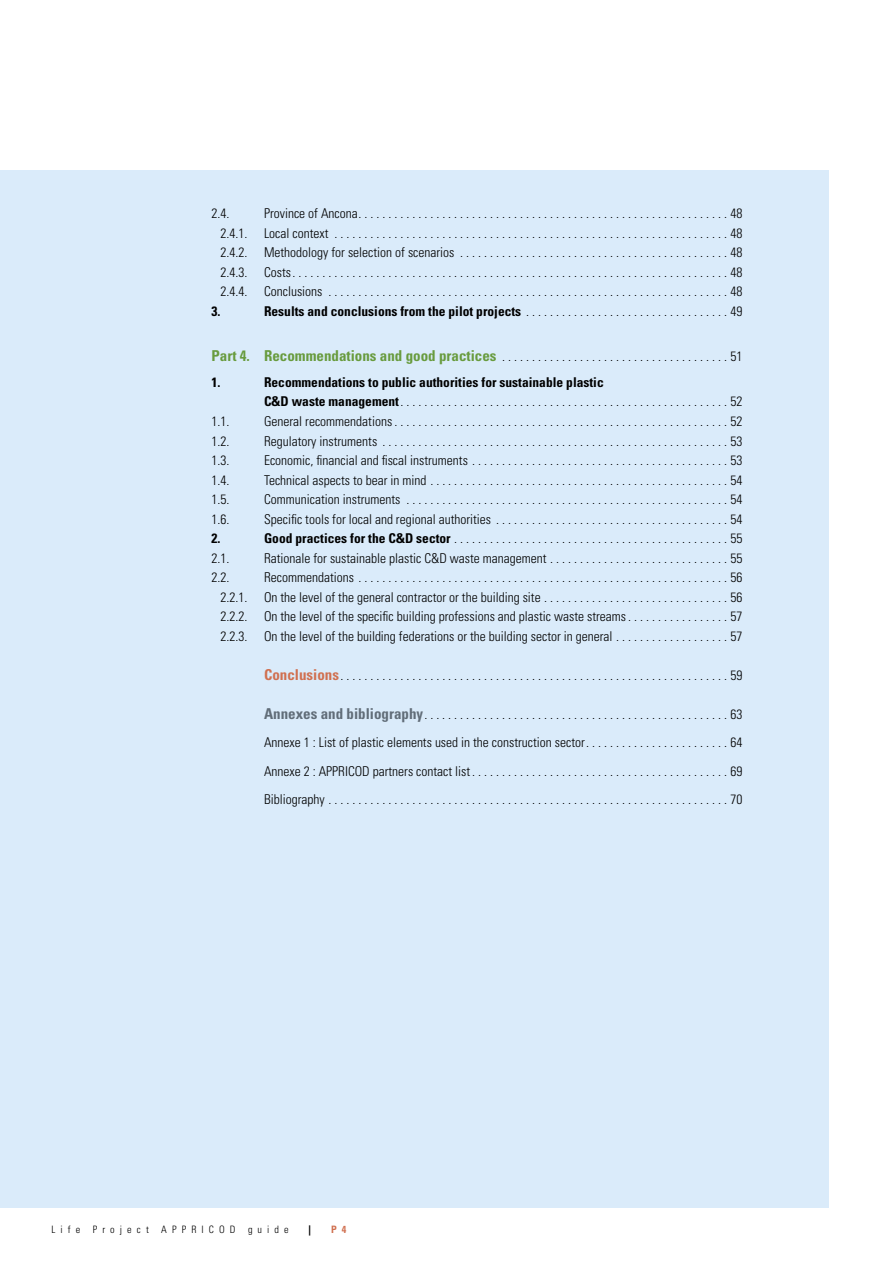
<style>
.page{position:relative;width:893px;height:1263px;background:#fff}
.page>*{position:absolute;margin:0;border:0;box-sizing:border-box;transform-origin:0 0}
.t1{font:300 condensed 13.5px/19.5px "Univers";color:#000;text-align:justify}
.t2{font:700 condensed 13.5px/19.5px "Univers";color:#000}
.t3{font:300 condensed 10.2px "Univers";letter-spacing:.5em;color:#000}
.t4{font:700 condensed 10.2px "Univers";color:#d07050}
.t5{font:700 condensed 10.2px "Univers";color:#000}
.s1{font-weight:300}
.s2{font-weight:700;font-size:15px;color:#689b3e}
.s3{font-weight:700}
.s4{font-weight:700;font-size:15px;color:#d07050}
.s5{font-weight:700;font-size:15px;color:#616d78}
</style>
<div class="page">
<div style="left:0;top:170px;width:828px;height:1038px;background:#daebfa"></div>
<p class="t1" style="left:221px;top:204px;width:524px;text-indent:44px">Province of Ancona. . . . . . . . . . . . . . . . . . . . . . . . . . . . . . . . . . . . . . . . . . . . . . . . . . . . . . . . . . . . . . 48<br>2.4.1. Local context . . . . . . . . . . . . . . . . . . . . . . . . . . . . . . . . . . . . . . . . . . . . . . . . . . . . . . . . . . . . . . . . . . 48<br>2.4.2. Methodology for selection of scenarios . . . . . . . . . . . . . . . . . . . . . . . . . . . . . . . . . . . . . . . . . . . . . 48<br>2.4.3. Costs. . . . . . . . . . . . . . . . . . . . . . . . . . . . . . . . . . . . . . . . . . . . . . . . . . . . . . . . . . . . . . . . . . . . . . . . . 48<br>2.4.4. Conclusions . . . . . . . . . . . . . . . . . . . . . . . . . . . . . . . . . . . . . . . . . . . . . . . . . . . . . . . . . . . . . . . . . . . 48</p>
<p class="t1" style="left:212px;top:204px;width:19px">2.4.</p>
<p class="t2" style="left:212px;top:301px;width:10px">3.</p>
<p class="t2" style="left:264px;top:301px;width:480px">Results and conclusions from the pilot projects <span class="s1">. . . . . . . . . . . . . . . . . . . . . . . . . . . . . . . . . . 49</span></p>
<p class="t1" style="left:212px;top:343px;width:533px;line-height:26px"><span class="s2">Part 4. Recommendations and good practices</span> . . . . . . . . . . . . . . . . . . . . . . . . . . . . . . . . . . . . . . 51<br><span class="s3">1.</span></p>
<p class="t2" style="left:264px;top:372px;width:480px">Recommendations to public authorities for sustainable plastic<br>C&amp;D waste management<span class="s1">. . . . . . . . . . . . . . . . . . . . . . . . . . . . . . . . . . . . . . . . . . . . . . . . . . . . . . . 52</span></p>
<p class="t1" style="left:212px;top:411px;width:19px">1.1.</p>
<p class="t1" style="left:264px;top:411px;width:480px">General recommendations . . . . . . . . . . . . . . . . . . . . . . . . . . . . . . . . . . . . . . . . . . . . . . . . . . . . . . . . 52</p>
<p class="t1" style="left:212px;top:431px;width:19px">1.2.</p>
<p class="t1" style="left:264px;top:431px;width:480px">Regulatory instruments . . . . . . . . . . . . . . . . . . . . . . . . . . . . . . . . . . . . . . . . . . . . . . . . . . . . . . . . . . 53</p>
<p class="t1" style="left:212px;top:450px;width:19px">1.3.</p>
<p class="t1" style="left:264px;top:450px;width:480px">Economic, financial and fiscal instruments . . . . . . . . . . . . . . . . . . . . . . . . . . . . . . . . . . . . . . . . . . . 53</p>
<p class="t1" style="left:212px;top:470px;width:19px">1.4.</p>
<p class="t1" style="left:264px;top:470px;width:480px">Technical aspects to bear in mind . . . . . . . . . . . . . . . . . . . . . . . . . . . . . . . . . . . . . . . . . . . . . . . . . . 54</p>
<p class="t1" style="left:212px;top:489px;width:19px">1.5.</p>
<p class="t1" style="left:264px;top:489px;width:480px">Communication instruments . . . . . . . . . . . . . . . . . . . . . . . . . . . . . . . . . . . . . . . . . . . . . . . . . . . . . . 54</p>
<p class="t1" style="left:212px;top:509px;width:19px">1.6.</p>
<p class="t1" style="left:264px;top:509px;width:480px">Specific tools for local and regional authorities . . . . . . . . . . . . . . . . . . . . . . . . . . . . . . . . . . . . . . . 54</p>
<p class="t2" style="left:212px;top:528px;width:10px">2.</p>
<p class="t1" style="left:264px;top:528px;width:480px"><span class="s3">Good practices for the C&amp;D sector</span> . . . . . . . . . . . . . . . . . . . . . . . . . . . . . . . . . . . . . . . . . . . . . . 55</p>
<p class="t1" style="left:212px;top:548px;width:19px">2.1.</p>
<p class="t1" style="left:264px;top:548px;width:480px">Rationale for sustainable plastic C&amp;D waste management . . . . . . . . . . . . . . . . . . . . . . . . . . . . . . 55</p>
<p class="t1" style="left:212px;top:567px;width:19px">2.2.</p>
<p class="t1" style="left:221px;top:567px;width:524px;text-indent:44px">Recommendations . . . . . . . . . . . . . . . . . . . . . . . . . . . . . . . . . . . . . . . . . . . . . . . . . . . . . . . . . . . . . . 56<br>2.2.1. On the level of the general contractor or the building site . . . . . . . . . . . . . . . . . . . . . . . . . . . . . . . 56<br>2.2.2. On the level of the specific building professions and plastic waste streams. . . . . . . . . . . . . . . . . 57<br>2.2.3. On the level of the building federations or the building sector in general . . . . . . . . . . . . . . . . . . . 57</p>
<p class="t1" style="left:264px;top:665px;width:480px"><span class="s4">Conclusions</span>. . . . . . . . . . . . . . . . . . . . . . . . . . . . . . . . . . . . . . . . . . . . . . . . . . . . . . . . . . . . . . . . . 59</p>
<p class="t1" style="left:264px;top:699px;width:480px;line-height:28.5px"><span class="s5">Annexes and bibliography</span>. . . . . . . . . . . . . . . . . . . . . . . . . . . . . . . . . . . . . . . . . . . . . . . . . . . 63<br>Annexe 1 : List of plastic elements used in the construction sector. . . . . . . . . . . . . . . . . . . . . . . . 64<br>Annexe 2 : APPRICOD partners contact list . . . . . . . . . . . . . . . . . . . . . . . . . . . . . . . . . . . . . . . . . . . 69<br>Bibliography . . . . . . . . . . . . . . . . . . . . . . . . . . . . . . . . . . . . . . . . . . . . . . . . . . . . . . . . . . . . . . . . . . . 70</p>
<p class="t3" style="left:51px;top:1223px;width:239px">Life Project APPRICOD guide</p>
<p class="t5" style="left:309px;top:1223px;width:4px">|</p>
<p class="t4" style="left:331px;top:1223px;width:17px">P 4</p>
</div>
